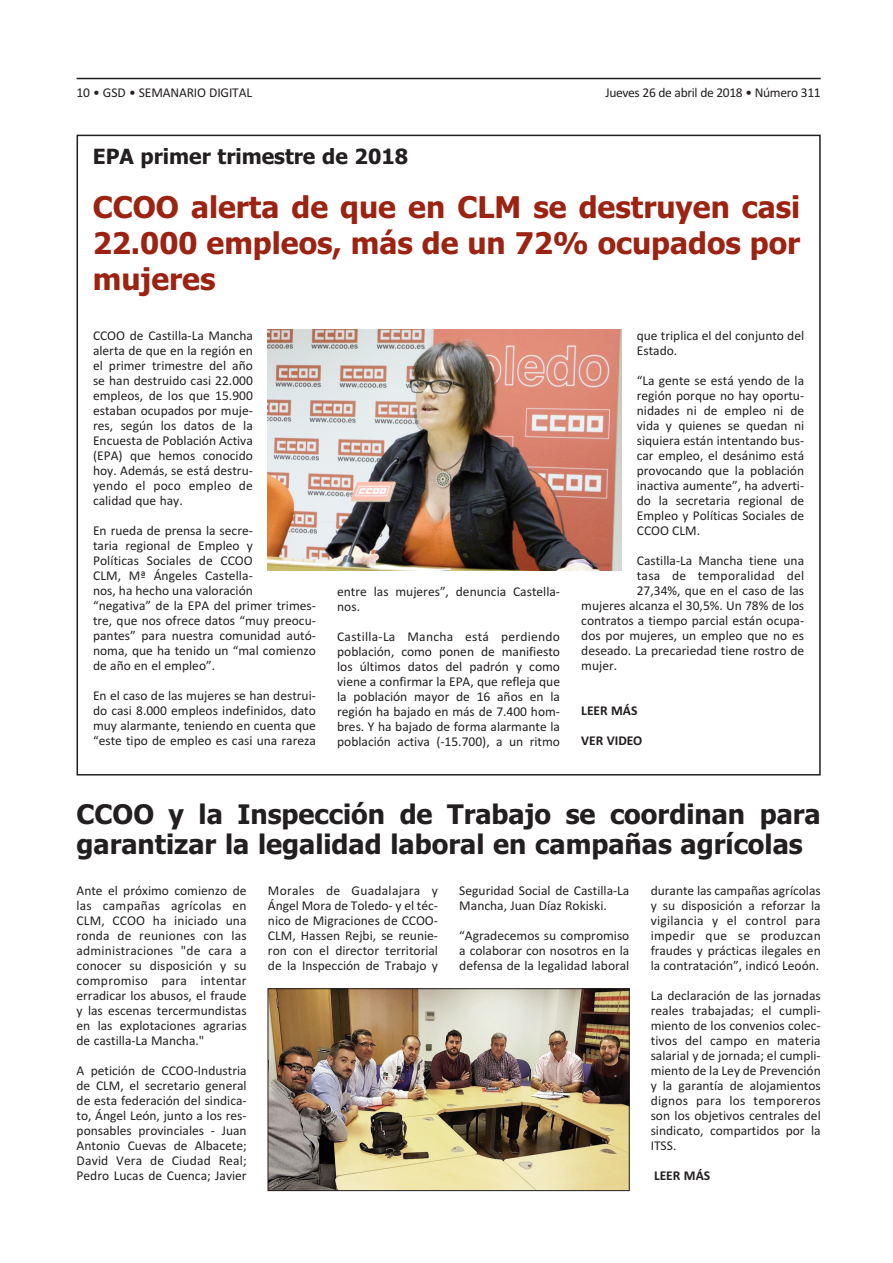
<style>
.page{position:relative;width:893px;height:1263px;background:#fff}
.page>*{position:absolute;margin:0;border:0;box-sizing:border-box;transform-origin:0 0}
.t1{font:700 30px/36px "Tahoma";color:#9c2312;text-align:justify}
.t2{font:700 27px/30px "Tahoma";color:#231f20}
.t3{font:700 21px "Tahoma";color:#231f20}
.t4{font:13.5px/15px "Calibri";color:#231f20;text-align:justify}
.t5{font:13.5px "Calibri";letter-spacing:-.025em;color:#231f20}
.t6{font:700 13.5px "Calibri";color:#231f20}
.t7{font:13.5px "Calibri";letter-spacing:.02em;color:#231f20}
</style>
<div class="page">
<hr style="left:77px;top:78px;width:744px;height:1px;background:#231f20">
<img style="left:270px;top:990px;width:357px;height:199px">
<div style="left:268px;top:988px;width:361px;height:203px;border:1px solid #231f20"></div>
<img style="left:268px;top:330px;width:354px;height:241px">
<p class="t4" style="left:77px;top:85px;width:177px">10 • GSD • SEMANARIO DIGITAL</p>
<p class="t5" style="left:605px;top:85px;width:217px">Jueves 26 de abril de 2018 • Número 311</p>
<h3 class="t3" style="left:93px;top:144px;width:317px">EPA primer trimestre de 2018</h3>
<h1 class="t1" style="left:93px;top:189px;width:709px">CCOO alerta de que en CLM se destruyen casi 22.000 empleos, más de un 72% ocupados por mujeres</h1>
<p class="t4" style="left:93px;top:328px;width:161px">CCOO de Castilla-La Mancha alerta de que en la región en el primer trimestre del año se han destruido casi 22.000 empleos, de los que 15.900 estaban ocupados por muje&shy;res, según los datos de la Encuesta de Población Activa (EPA) que hemos conocido hoy. Además, se está destru&shy;yendo el poco empleo de calidad que hay.</p>
<p class="t4" style="left:93px;top:523px;width:224px;text-align:left">En rueda de prensa la secre-<br>taria regional de Empleo y<br>Políticas Sociales de CCOO<br>CLM, Mª Ángeles Castella-<br>nos, ha hecho una valoración<br>“negativa” de la EPA del primer trimes&shy;tre, que nos ofrece datos “muy preocu&shy;pantes” para nuestra comunidad autó&shy;noma, que ha tenido un “mal comienzo de año en el empleo”.</p>
<p class="t4" style="left:93px;top:688px;width:224px">En el caso de las mujeres se han destrui&shy;do casi 8.000 empleos indefinidos, dato muy alarmante, teniendo en cuenta que “este tipo de empleo es casi una rareza</p>
<p class="t4" style="left:337px;top:584px;width:224px">entre las mujeres”, denuncia Castella&shy;nos.</p>
<p class="t4" style="left:337px;top:629px;width:224px">Castilla-La Mancha está perdiendo población, como ponen de manifiesto los últimos datos del padrón y como viene a confirmar la EPA, que refleja que la población mayor de 16 años en la región ha bajado en más de 7.400 hom&shy;bres. Y ha bajado de forma alarmante la población activa (-15.700), a un ritmo</p>
<p class="t4" style="left:637px;top:328px;width:169px">que triplica el del conjunto del<br>Estado.</p>
<p class="t4" style="left:637px;top:373px;width:169px">“La gente se está yendo de la región porque no hay oportu&shy;nidades ni de empleo ni de vida y quienes se quedan ni siquiera están intentando bus&shy;car empleo, el desánimo está provocando que la población inactiva aumente”, ha adverti&shy;do la secretaria regional de Empleo y Políticas Sociales de CCOO CLM.</p>
<p class="t4" style="left:637px;top:553px;width:169px">Castilla-La Mancha tiene una</p>
<p class="t7" style="left:637px;top:568px;width:169px">tasa de temporalidad del</p>
<p class="t4" style="left:637px;top:583px;width:169px">27,34%, que en el caso de las</p>
<p class="t4" style="left:581px;top:598px;width:224px">mujeres alcanza el 30,5%. Un 78% de los</p>
<p class="t4" style="left:581px;top:613px;width:224px">contratos a tiempo parcial están ocupa-</p>
<p class="t4" style="left:581px;top:628px;width:224px">dos por mujeres, un empleo que no es</p>
<p class="t4" style="left:581px;top:643px;width:224px">deseado. La precariedad tiene rostro de</p>
<p class="t4" style="left:581px;top:658px;width:37px">mujer.</p>
<p class="t6" style="left:581px;top:703px;width:58px">LEER MÁS</p>
<p class="t6" style="left:581px;top:733px;width:63px">VER VIDEO</p>
<h2 class="t2" style="left:77px;top:800px;width:746px">CCOO y la Inspección de Trabajo se coordinan para garantizar la legalidad laboral en campañas agrícolas</h2>
<p class="t4" style="left:77px;top:882px;width:172px">Ante el próximo comienzo de las campañas agrícolas en CLM, CCOO ha iniciado una ronda de reuniones con las administraciones "de cara a conocer su disposición y su compromiso para intentar erradicar los abusos, el fraude y las escenas tercermundistas en las explotaciones agrarias de castilla-La Mancha."</p>
<p class="t4" style="left:77px;top:1062px;width:172px">A petición de CCOO-Industria de CLM, el secretario general de esta federación del sindica&shy;to, Ángel León, junto a los res&shy;ponsables provinciales - Juan Antonio Cuevas de Albacete; David Vera de Ciudad Real; Pedro Lucas de Cuenca; Javier</p>
<p class="t4" style="left:651px;top:882px;width:172px">durante las campañas agrícolas y su disposición a reforzar la vigilancia y el control para impedir que se produzcan fraudes y prácticas ilegales en la contratación”, indicó Leoón.</p>
<p class="t4" style="left:651px;top:987px;width:172px">La declaración de las jornadas reales trabajadas; el cumpli&shy;miento de los convenios colec&shy;tivos del campo en materia salarial y de jornada; el cumpli&shy;miento de la Ley de Prevención y la garantía de alojamientos dignos para los temporeros son los objetivos centrales del sindicato, compartidos por la ITSS.</p>
<p class="t6" style="left:654px;top:1167px;width:58px">LEER MÁS</p>
<p class="t4" style="left:268px;top:882px;width:172px">Morales de Guadalajara y Ángel Mora de Toledo- y el téc&shy;nico de Migraciones de CCOO-CLM, Hassen Rejbi, se reunie&shy;ron con el director territorial de la Inspección de Trabajo y</p>
<p class="t4" style="left:459px;top:882px;width:172px">Seguridad Social de Castilla-La<br>Mancha, Juan Díaz Rokiski.</p>
<p class="t4" style="left:459px;top:927px;width:172px">“Agradecemos su compromiso a colaborar con nosotros en la defensa de la legalidad laboral</p>
</div>
